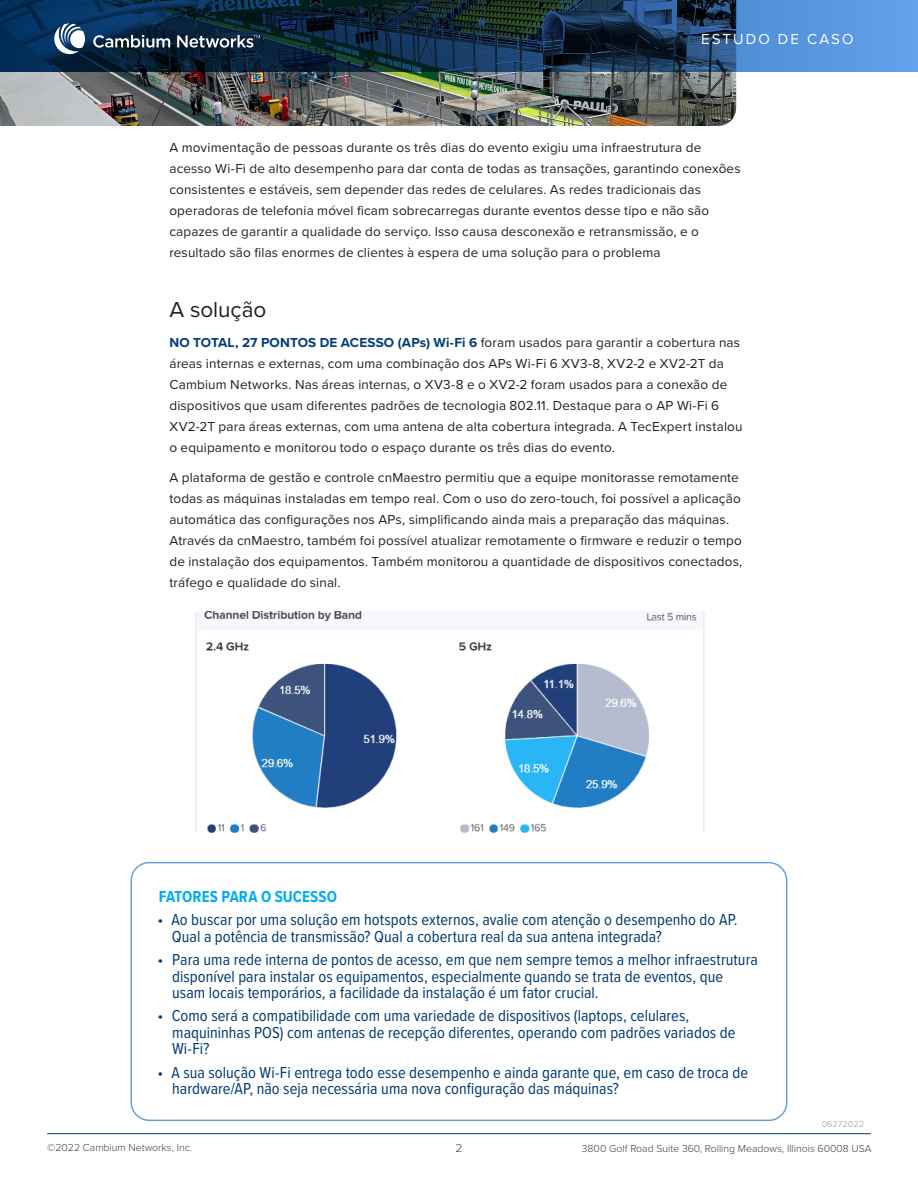
<style>
.page{position:relative;width:918px;height:1188px;background:#fff}
.page>*{position:absolute;margin:0;border:0;box-sizing:border-box;transform-origin:0 0}
.Body_Copy{font:22.5px "Proxima Nova";color:#231f20}
.t1{font:16.5px/16.5px "Proxima Nova Cond";color:#003a70}
.Body_Copy-2{font:700 16.5px "Proxima Nova Cond";color:#00aeef}
.t2{font:15px "Proxima Nova";letter-spacing:.14em;color:#fff}
.Body_Copy-3{font:13.5px/21px "Proxima Nova";letter-spacing:.01em;color:#231f20}
.t3{font:300 12px "Proxima Nova";color:#3e3e3f}
.t4{font:300 10.5px "Proxima Nova";color:#3e3e3f}
.t5{font:300 9px "Proxima Nova";letter-spacing:.01em;color:#97999c}
.s1{font-weight:700;color:#003d79}
</style>
<div class="page">
<img style="left:0;top:72px;width:736px;height:54px">
<svg style="left:0;top:0;width:918px;height:72px;background:#1f4265"></svg>
<hr style="left:47px;top:1133px;width:824px;height:1px;background:#003a70">
<svg style="left:93px;top:35px;width:77px;height:13px"></svg>
<svg style="left:177px;top:35px;width:83px;height:13px"></svg>
<svg style="left:54px;top:23px;width:31px;height:31px"></svg>
<div style="left:130px;top:862px;width:658px;height:259px;border:2px solid #66a2d7;border-radius:18px"></div>
<img style="left:195px;top:611px;width:510px;height:222px">
<p class="t2" style="left:701px;top:28px;width:154px">ESTUDO DE CASO</p>
<p class="Body_Copy-3" style="left:169px;top:136px;width:573px">A movimentação de pessoas durante os três dias do evento exigiu uma infraestrutura de acesso Wi-Fi de alto desempenho para dar conta de todas as transações, garantindo conexões consistentes e estáveis, sem depender das redes de celulares. As redes tradicionais das operadoras de telefonia móvel ficam sobrecarregas durante eventos desse tipo e não são capazes de garantir a qualidade do serviço. Isso causa desconexão e retransmissão, e o resultado são filas enormes de clientes à espera de uma solução para o problema</p>
<p class="Body_Copy" style="left:169px;top:293px;width:99px">A solução</p>
<p class="Body_Copy-3" style="left:169px;top:331px;width:575px"><span class="s1">NO TOTAL, 27 PONTOS DE ACESSO (APs) Wi-Fi 6</span> foram usados para garantir a cobertura nas áreas internas e externas, com uma combinação dos APs Wi-Fi 6 XV3-8, XV2-2 e XV2-2T da Cambium Networks. Nas áreas internas, o XV3-8 e o XV2-2 foram usados para a conexão de dispositivos que usam diferentes padrões de tecnologia 802.11. Destaque para o AP Wi-Fi 6<br>XV2-2T para áreas externas, com uma antena de alta cobertura integrada. A TecExpert instalou o equipamento e monitorou todo o espaço durante os três dias do evento.</p>
<p class="Body_Copy-3" style="left:169px;top:466px;width:574px">A plataforma de gestão e controle cnMaestro permitiu que a equipe monitorasse remotamente todas as máquinas instaladas em tempo real. Com o uso do zero-touch, foi possível a aplicação automática das configurações nos APs, simplificando ainda mais a preparação das máquinas.<br>Através da cnMaestro, também foi possível atualizar remotamente o firmware e reduzir o tempo de instalação dos equipamentos. Também monitorou a quantidade de dispositivos conectados, tráfego e qualidade do sinal.</p>
<p class="Body_Copy-2" style="left:159px;top:884px;width:180px">FATORES PARA O SUCESSO</p>
<p class="t1" style="left:172px;top:911px;width:567px;text-indent:-14px">• Ao buscar por uma solução em hotspots externos, avalie com atenção o desempenho do AP.<br>Qual a potência de transmissão? Qual a cobertura real da sua antena integrada?</p>
<p class="t1" style="left:172px;top:951px;width:587px;text-indent:-15px">• Para uma rede interna de pontos de acesso, em que nem sempre temos a melhor infraestrutura disponível para instalar os equipamentos, especialmente quando se trata de eventos, que usam locais temporários, a facilidade da instalação é um fator crucial.</p>
<p class="t1" style="left:172px;top:1007px;width:565px;text-indent:-15px">• Como será a compatibilidade com uma variedade de dispositivos (laptops, celulares, maquininhas POS) com antenas de recepção diferentes, operando com padrões variados de<br>Wi-Fi?</p>
<p class="t1" style="left:172px;top:1063px;width:577px;text-indent:-15px">• A sua solução Wi-Fi entrega todo esse desempenho e ainda garante que, em caso de troca de hardware/AP, não seja necessária uma nova configuração das máquinas?</p>
<p class="t5" style="left:822px;top:1117px;width:44px">06272022</p>
<p class="t4" style="left:47px;top:1140px;width:146px">©2022 Cambium Networks, Inc.</p>
<p class="t4" style="left:582px;top:1140px;width:291px">3800 Golf Road Suite 360, Rolling Meadows, Illinois 60008 USA</p>
<p class="t3" style="left:456px;top:1139px;width:8px">2</p>
</div>
